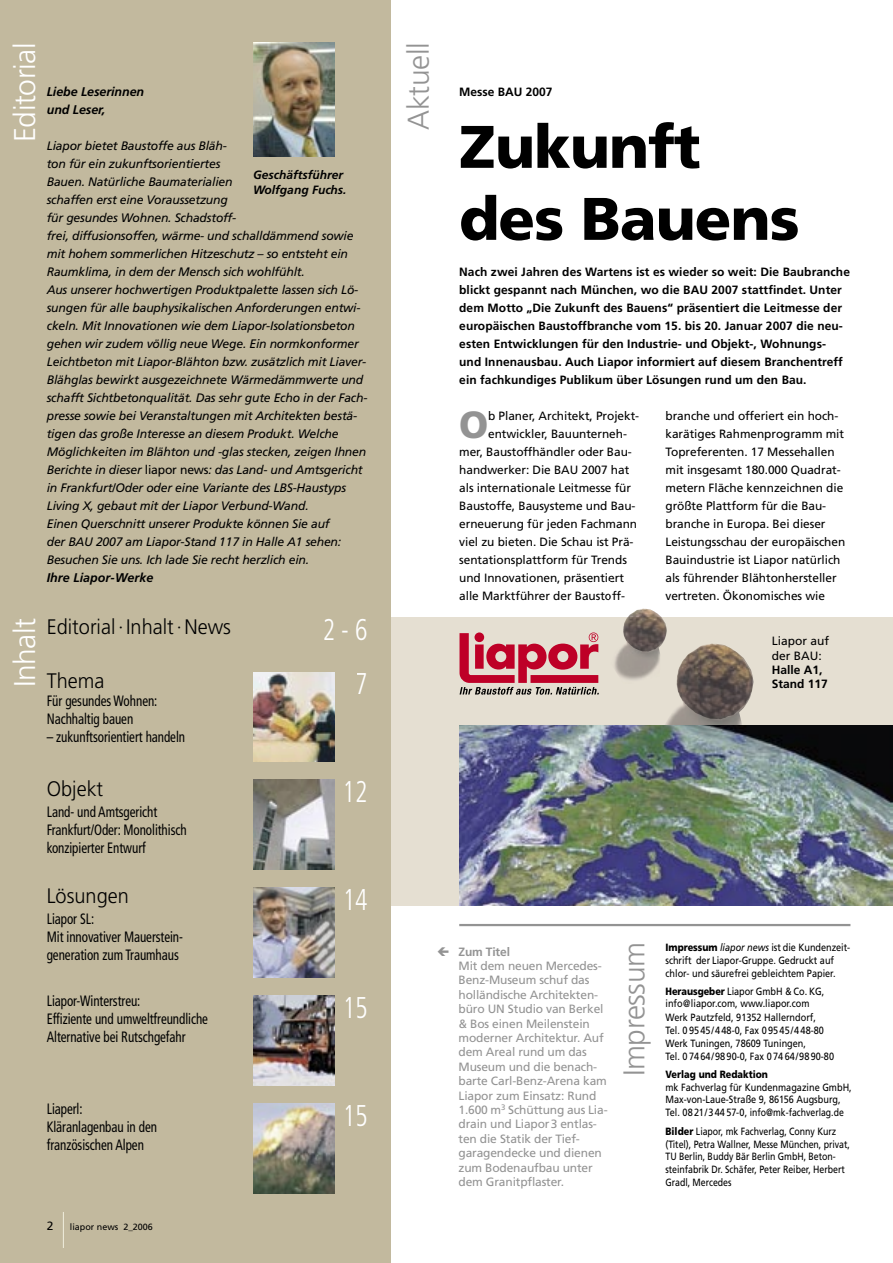
<style>
.page{position:relative;width:893px;height:1263px;background:#fff}
.page>*{position:absolute;margin:0;border:0;box-sizing:border-box;transform-origin:0 0}
.t1{font:900 60px/72px "Frutiger";letter-spacing:-.015em;color:#000}
.t2{font:900 37.8px "Frutiger";color:#939393}
.t3{font:300 30px "Frutiger";letter-spacing:-.015em;color:#939393}
.t4{font:300 30px "Frutiger";letter-spacing:-.015em;color:#fff}
.t5{font:300 condensed 30px "Frutiger";letter-spacing:-.005em;color:#fff;scale:.87 1}
.t6{font:300 21px "Frutiger";color:#000;scale:.95 1}
.t7{font:condensed 15px/18px "Frutiger";letter-spacing:-.005em;color:#000;scale:.87 1}
.t8{font:italic 700 12.6px/18px "Frutiger";letter-spacing:-.005em;color:#000}
.t9{font:italic 12.3px/18px "Frutiger";letter-spacing:-.015em;color:#000}
.t10{font:12px/18px "Frutiger";letter-spacing:-.005em;color:#000}
.t11{font:700 12px/18px "Frutiger";letter-spacing:.005em;color:#000}
.t12{font:12px/14.4px "Frutiger";letter-spacing:-.015em;color:#939393}
.t13{font:italic 700 12px/14.4px "Frutiger";color:#000}
.t14{font:700 12px "Frutiger";letter-spacing:-.015em;color:#939393}
.t15{font:10.5px/13px "Frutiger";color:#000;scale:.87 1}
.t16{font:10.5px/12.8px "Frutiger";color:#000;scale:.84 1}
.t17{font:900 10.5px "Frutiger";color:#000;scale:.87 1}
.t18{font:9px "Frutiger";color:#000}
.s1{font-style:normal}
.s2{font-weight:900}
.s3{font-style:italic}
</style>
<div class="page">
<div style="left:391px;top:618px;width:502px;height:288px;background:#e5dfd2"></div>
<div style="left:0;top:0;width:391px;height:600px;background:#c2b99e"></div>
<div style="left:0;top:600px;width:391px;height:663px;background:#c2b99e"></div>
<img style="left:253px;top:43px;width:82px;height:113px">
<img style="left:253px;top:780px;width:82px;height:90px">
<img style="left:253px;top:888px;width:82px;height:90px">
<img style="left:253px;top:672px;width:82px;height:90px">
<img style="left:253px;top:996px;width:82px;height:90px">
<img style="left:459px;top:726px;width:434px;height:180px">
<img style="left:253px;top:1104px;width:82px;height:90px">
<hr style="left:459px;top:924px;width:391px;height:2px;background:#939393">
<hr style="left:63px;top:1212px;width:1px;height:36px;background:#f1efde">
<svg style="left:459px;top:632px;width:140px;height:63px"></svg>
<img style="left:665px;top:680px;width:77px;height:45px">
<img style="left:677px;top:643px;width:76px;height:76px">
<img style="left:610px;top:617px;width:57px;height:66px">
<img style="left:623px;top:608px;width:44px;height:44px">
<h3 class="t4" style="left:8px;top:142px;width:101px;rotate:-90deg">Editorial</h3>
<p class="t8" style="left:47px;top:82px;width:99px">Liebe Leserinnen und Leser,</p>
<p class="t9" style="left:47px;top:136px;width:322px">Liapor bietet Baustoffe aus Bläh-<br>ton für ein zukunftsorientiertes<br>Bauen. Natürliche Baumaterialien<br>schaffen erst eine Voraussetzung<br>für gesundes Wohnen. Schadstoff-<br>frei, diffusionsoffen, wärme- und schalldämmend sowie mit hohem sommerlichen Hitzeschutz – so entsteht ein Raumklima, in dem der Mensch sich wohlfühlt.<br>Aus unserer hochwertigen Produktpalette lassen sich Lö&shy;sungen für alle bauphysikalischen Anforderungen entwi&shy;ckeln. Mit Innovationen wie dem Liapor-Isolationsbeton gehen wir zudem völlig neue Wege. Ein normkonformer Leichtbeton mit Liapor-Blähton bzw. zusätzlich mit Liaver-Blähglas bewirkt ausgezeichnete Wärmedämmwerte und schafft Sichtbetonqualität. Das sehr gute Echo in der Fach&shy;presse sowie bei Veranstaltungen mit Architekten bestä&shy;tigen das große Interesse an diesem Produkt. Welche Möglichkeiten im Blähton und -glas stecken, zeigen Ihnen Berichte in dieser <span class="s1">liapor news</span>: das Land- und Amtsgericht in Frankfurt/Oder oder eine Variante des LBS-Haustyps Living X, gebaut mit der Liapor Verbund-Wand.<br>Einen Querschnitt unserer Produkte können Sie auf<br>der BAU 2007 am Liapor-Stand 117 in Halle A1 sehen:<br>Besuchen Sie uns. Ich lade Sie recht herzlich ein.</p>
<p class="t8" style="left:47px;top:568px;width:108px">Ihre Liapor-Werke</p>
<p class="t13" style="left:253px;top:168px;width:95px">Geschäftsführer<br>Wolfgang Fuchs.</p>
<h3 class="t4" style="left:8px;top:687px;width:71px;rotate:-90deg">Inhalt</h3>
<h3 class="t6" style="left:47px;top:615px;width:195px">Editorial · Inhalt · News</h3>
<h3 class="t5" style="left:323px;top:613px;width:53px">2 - 6</h3>
<h3 class="t6" style="left:47px;top:669px;width:62px">Thema</h3>
<p class="t7" style="left:47px;top:692px;width:129px">Für gesundes Wohnen:<br>Nachhaltig bauen</p>
<p class="t7" style="left:47px;top:728px;width:161px">– zukunftsorientiert handeln</p>
<h3 class="t5" style="left:355px;top:667px;width:16px">7</h3>
<h3 class="t6" style="left:47px;top:777px;width:61px">Objekt</h3>
<p class="t7" style="left:47px;top:803px;width:162px">Land- und Amtsgericht<br>Frankfurt/Oder: Monolithisch konzipierter Entwurf</p>
<h3 class="t6" style="left:47px;top:884px;width:88px">Lösungen</h3>
<p class="t7" style="left:47px;top:910px;width:158px">Liapor SL:<br>Mit innovativer Mauerstein&shy;generation zum Traumhaus</p>
<h3 class="t5" style="left:343px;top:775px;width:30px">12</h3>
<h3 class="t5" style="left:343px;top:883px;width:30px">14</h3>
<p class="t7" style="left:47px;top:992px;width:187px">Liapor-Winterstreu:<br>Effiziente und umweltfreundliche<br>Alternative bei Rutschgefahr</p>
<h3 class="t5" style="left:343px;top:991px;width:30px">15</h3>
<p class="t7" style="left:47px;top:1100px;width:128px">Liaperl:<br>Kläranlagenbau in den französischen Alpen</p>
<h3 class="t5" style="left:343px;top:1099px;width:30px">15</h3>
<p class="t10" style="left:47px;top:1217px;width:8px">2</p>
<p class="t18" style="left:70px;top:1221px;width:85px">liapor news 2_2006</p>
<p class="t18" style="left:126px;top:1221px;width:31px">2_2006</p>
<h3 class="t3" style="left:401px;top:130px;width:89px;rotate:-90deg">Aktuell</h3>
<p class="t11" style="left:459px;top:83px;width:95px">Messe BAU 2007</p>
<h1 class="t1" style="left:459px;top:110px;width:342px">Zukunft des Bauens</h1>
<p class="t11" style="left:459px;top:263px;width:392px">Nach zwei Jahren des Wartens ist es wieder so weit: Die Baubranche blickt gespannt nach München, wo die BAU 2007 stattfindet. Unter dem Motto „Die Zukunft des Bauens“ präsentiert die Leitmesse der europäischen Baustoffbranche vom 15. bis 20. Januar 2007 die neu&shy;esten Entwicklungen für den Industrie- und Objekt-, Wohnungs&shy;und Innenausbau. Auch Liapor informiert auf diesem Branchentreff ein fachkundiges Publikum über Lösungen rund um den Bau.</p>
<h2 class="t2" style="left:459px;top:402px;width:31px">O</h2>
<p class="t10" style="left:488px;top:407px;width:153px">b Planer, Architekt, Projekt-</p>
<p class="t10" style="left:488px;top:425px;width:140px">entwickler, Bauunterneh-</p>
<p class="t10" style="left:459px;top:443px;width:174px">mer, Baustoffhändler oder Bau-</p>
<p class="t10" style="left:459px;top:461px;width:172px">handwerker: Die BAU 2007 hat</p>
<p class="t10" style="left:459px;top:479px;width:173px">als internationale Leitmesse für</p>
<p class="t10" style="left:459px;top:497px;width:178px">Baustoffe, Bausysteme und Bau-</p>
<p class="t10" style="left:459px;top:515px;width:179px">erneuerung für jeden Fachmann</p>
<p class="t10" style="left:459px;top:533px;width:176px">viel zu bieten. Die Schau ist Prä-</p>
<p class="t10" style="left:459px;top:551px;width:169px">sentationsplattform für Trends</p>
<p class="t10" style="left:459px;top:569px;width:166px">und Innovationen, präsentiert</p>
<p class="t10" style="left:459px;top:587px;width:167px">alle Marktführer der Baustoff-</p>
<p class="t10" style="left:665px;top:407px;width:181px">branche und offeriert ein hoch&shy;karätiges Rahmenprogramm mit<br>Topreferenten. 17 Messehallen mit insgesamt 180.000 Quadrat&shy;metern Fläche kennzeichnen die größte Plattform für die Bau&shy;branche in Europa. Bei dieser<br>Leistungsschau der europäischen<br>Bauindustrie ist Liapor natürlich als führender Blähtonhersteller vertreten. Ökonomisches wie</p>
<p class="t10" style="left:772px;top:634px;width:59px;line-height:14.4px">Liapor auf der BAU:</p>
<p class="t11" style="left:772px;top:662px;width:58px;line-height:14.4px">Halle A1,<br>Stand 117</p>
<p class="t14" style="left:459px;top:944px;width:53px">Zum Titel</p>
<p class="t12" style="left:459px;top:958px;width:151px">Mit dem neuen Mercedes-<br>Benz-Museum schuf das holländische Architekten&shy;büro UN Studio van Berkel &amp; Bos einen Meilenstein moderner Architektur. Auf dem Areal rund um das<br>Museum und die benach&shy;barte Carl-Benz-Arena kam<br>Liapor zum Einsatz: Rund<br>1.600 m<sup>3</sup> Schüttung aus Lia&shy;drain und Liapor 3 entlas&shy;ten die Statik der Tief&shy;garagendecke und dienen zum Bodenaufbau unter dem Granitpflaster.</p>
<h3 class="t3" style="left:617px;top:1076px;width:136px;rotate:-90deg">Impressum</h3>
<p class="t15" style="left:665px;top:941px;width:214px"><span class="s2">Impressum</span> <span class="s3">liapor news</span> ist die Kundenzeit&shy;schrift der Liapor-Gruppe. Gedruckt auf chlor- und säurefrei gebleichtem Papier.</p>
<p class="t15" style="left:665px;top:984px;width:195px"><span class="s2">Herausgeber</span> Liapor GmbH &amp; Co. KG, info@liapor.com, www.liapor.com Werk Pautzfeld, 91352 Hallerndorf,<br>Tel. 0 95 45/4 48-0, Fax 0 95 45/4 48-80<br>Werk Tuningen, 78609 Tuningen,<br>Tel. 0 74 64/98 90-0, Fax 0 74 64/98 90-80</p>
<p class="t17" style="left:665px;top:1068px;width:119px">Verlag und Redaktion</p>
<p class="t15" style="left:665px;top:1080px;width:216px">mk Fachverlag für Kundenmagazine GmbH,<br>Max-von-Laue-Straße 9, 86156 Augsburg,<br>Tel. 08 21/3 44 57-0, info@mk-fachverlag.de</p>
<p class="t16" style="left:665px;top:1125px;width:221px"><span class="s2">Bilder</span> Liapor, mk Fachverlag, Conny Kurz (Titel), Petra Wallner, Messe München, privat, TU Berlin, Buddy Bär Berlin GmbH, Beton&shy;steinfabrik Dr. Schäfer, Peter Reiber, Herbert Gradl, Mercedes</p>
</div>
